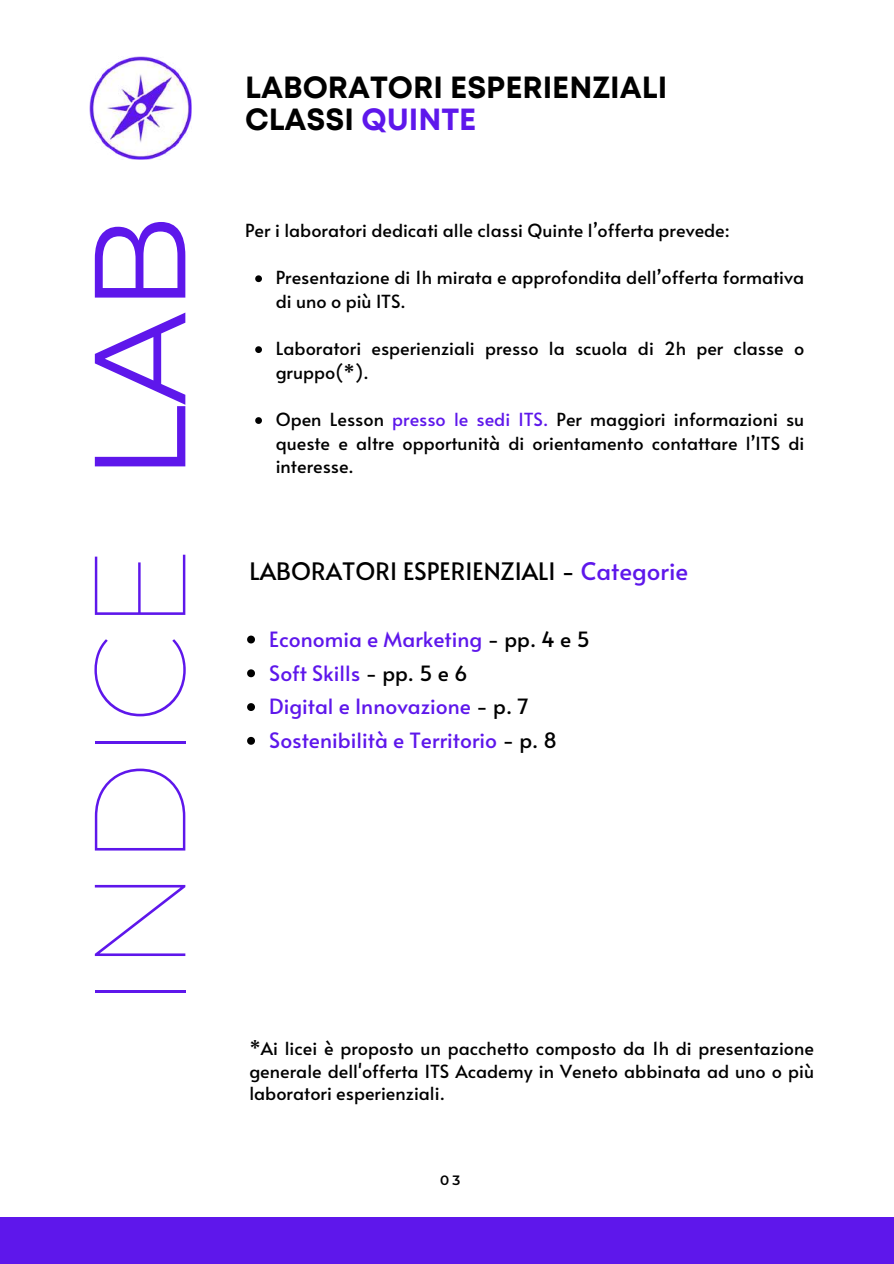
<style>
.page{position:relative;width:894px;height:1264px;background:#fff}
.page>*{position:absolute;margin:0;border:0;box-sizing:border-box;transform-origin:0 0}
.t1{font:100 129.15px "Montserrat";color:#5e17eb}
.t2{font:700 30.6px/32.7px "Mont";color:#000}
.t3{font:24px "Alata";color:#000}
.t4{font:21px/33.8px "Alata";color:#5e17eb}
.t5{font:18px/23.7px "Alata";color:#000}
.t6{font:600 13.5px "Montserrat";color:#000001}
.s1{font-weight:400}
.s2{color:#5e17eb}
.s3{color:#000}
</style>
<div class="page">
<div style="left:0;top:1217px;width:893px;height:46px;background:#5e17eb"></div>
<img style="left:89px;top:57px;width:103px;height:102px">
<svg style="left:255px;top:275px;width:7px;height:7px"></svg>
<svg style="left:255px;top:346px;width:7px;height:7px"></svg>
<svg style="left:255px;top:417px;width:7px;height:7px"></svg>
<svg style="left:247px;top:635px;width:8px;height:8px"></svg>
<svg style="left:247px;top:669px;width:8px;height:8px"></svg>
<svg style="left:247px;top:703px;width:8px;height:8px"></svg>
<svg style="left:247px;top:737px;width:8px;height:7px"></svg>
<h1 class="t1" style="left:60px;top:1010px;width:796px;rotate:-90deg">INDICE <span class="s1">LAB</span></h1>
<h2 class="t2" style="left:245px;top:73px;width:423px">LABORATORI ESPERIENZIALI<br>CLASSI <span class="s2">QUINTE</span></h2>
<p class="t5" style="left:245px;top:218px;width:486px">Per i laboratori dedicati alle classi Quinte l’offerta prevede:</p>
<p class="t5" style="left:275px;top:265px;width:530px">Presentazione di 1h mirata e approfondita dell’offerta formativa di uno o più ITS.</p>
<p class="t5" style="left:275px;top:336px;width:530px">Laboratori esperienziali presso la scuola di 2h per classe o gruppo(*).</p>
<p class="t5" style="left:275px;top:407px;width:530px;text-align:justify">Open Lesson <span class="s2">presso le sedi ITS.</span> Per maggiori informazioni su queste e altre opportunità di orientamento contattare l’ITS di interesse.</p>
<h3 class="t3" style="left:249px;top:553px;width:440px">LABORATORI ESPERIENZIALI - <span class="s2">Categorie</span></h3>
<p class="t4" style="left:269px;top:621px;width:322px">Economia e Marketing <span class="s3">- pp. 4 e 5<br></span>Soft Skills <span class="s3">- pp. 5 e 6<br></span>Digital e Innovazione <span class="s3">- p. 7<br></span>Sostenibilità e Territorio <span class="s3">- p. 8</span></p>
<p class="t5" style="left:249px;top:1036px;width:566px;line-height:22.5px;text-align:justify">*Ai licei è proposto un pacchetto composto da 1h di presentazione generale dell'offerta ITS Academy in Veneto abbinata ad uno o più laboratori esperienziali.</p>
<p class="t6" style="left:440px;top:1171px;width:22px">03</p>
</div>
